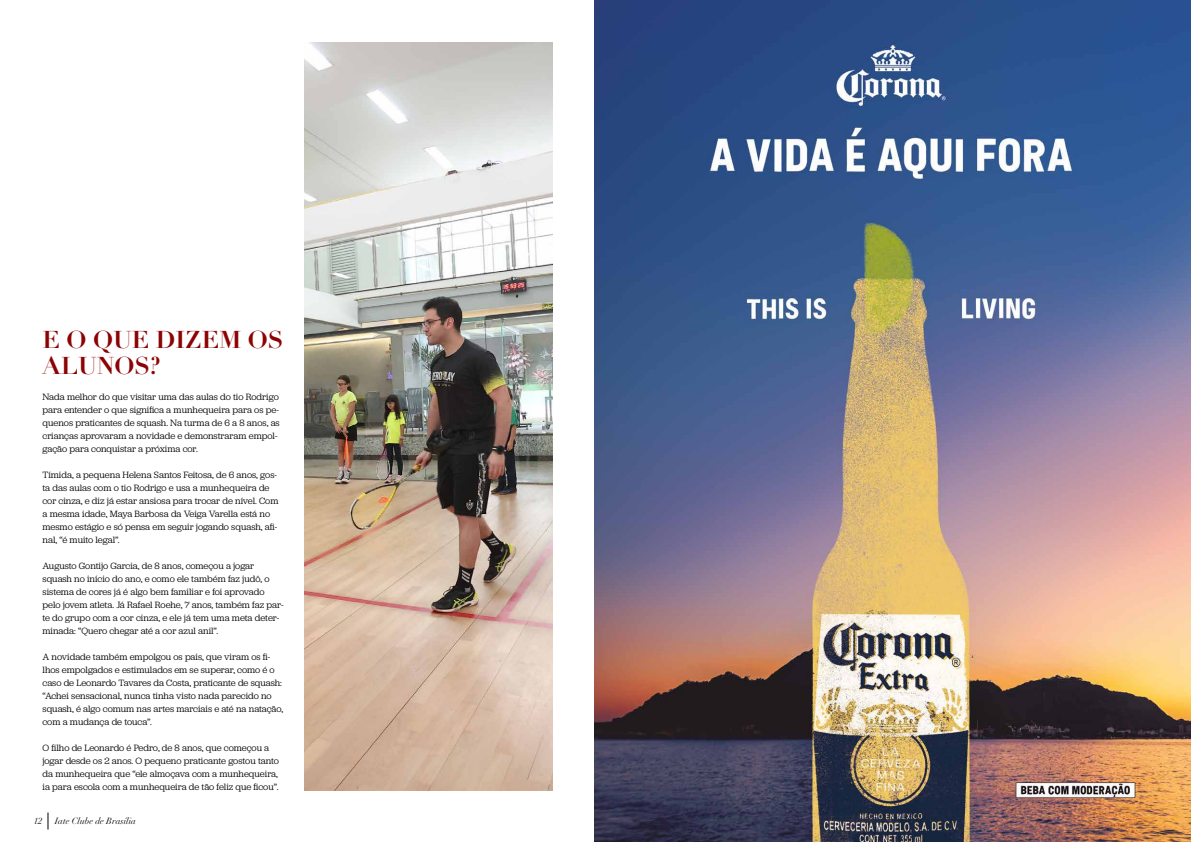
<style>
.page{position:relative;width:1191px;height:842px;background:#fff}
.page>*{position:absolute;margin:0;border:0;box-sizing:border-box;transform-origin:0 0}
.t1{font:700 24px/26px "Didot LT Pro";color:#8c0303}
.t2{font:9.5px/13px "Jubilat";color:#000}
.t3{font:italic 9px "Didot LT Pro";color:#000}
</style>
<div class="page">
<img style="left:305px;top:43px;width:248px;height:748px">
<img style="left:594px;top:0;width:597px;height:842px">
<svg style="left:48px;top:812px;width:1px;height:17px"></svg>
<h1 class="t1" style="left:43px;top:327px;width:242px">E O QUE DIZEM OS<br>ALUNOS?</h1>
<p class="t2" style="left:43px;top:390px;width:239px">Nada melhor do que visitar uma das aulas do tio Rodrigo para entender o que significa a munhequeira para os pe&shy;quenos praticantes de squash. Na turma de 6 a 8 anos, as crianças aprovaram a novidade e demonstraram empol&shy;gação para conquistar a próxima cor.</p>
<p class="t2" style="left:43px;top:468px;width:237px">Tímida, a pequena Helena Santos Feitosa, de 6 anos, gos&shy;ta das aulas com o tio Rodrigo e usa a munhequeira de cor cinza, e diz já estar ansiosa para trocar de nível. Com a mesma idade, Maya Barbosa da Veiga Varella está no mesmo estágio e só pensa em seguir jogando squash, afi&shy;nal, “é muito legal”.</p>
<p class="t2" style="left:43px;top:559px;width:242px">Augusto Gontijo Garcia, de 8 anos, começou a jogar squash no início do ano, e como ele também faz judô, o sistema de cores já é algo bem familiar e foi aprovado pelo jovem atleta. Já Rafael Roehe, 7 anos, também faz par&shy;te do grupo com a cor cinza, e ele já tem uma meta deter&shy;minada: “Quero chegar até a cor azul anil”.</p>
<p class="t2" style="left:43px;top:650px;width:242px">A novidade também empolgou os pais, que viram os fi&shy;lhos empolgados e estimulados em se superar, como é o caso de Leonardo Tavares da Costa, praticante de squash: “Achei sensacional, nunca tinha visto nada parecido no squash, é algo comum nas artes marciais e até na natação, com a mudança de touca”.</p>
<p class="t2" style="left:43px;top:741px;width:238px">O filho de Leonardo é Pedro, de 8 anos, que começou a jogar desde os 2 anos. O pequeno praticante gostou tanto da munhequeira que “ele almoçava com a munhequeira, ia para escola com a munhequeira de tão feliz que ficou”.</p>
<p class="t3" style="left:34px;top:815px;width:10px">12</p>
<p class="t3" style="left:55px;top:815px;width:83px">Iate Clube de Brasília</p>
</div>
